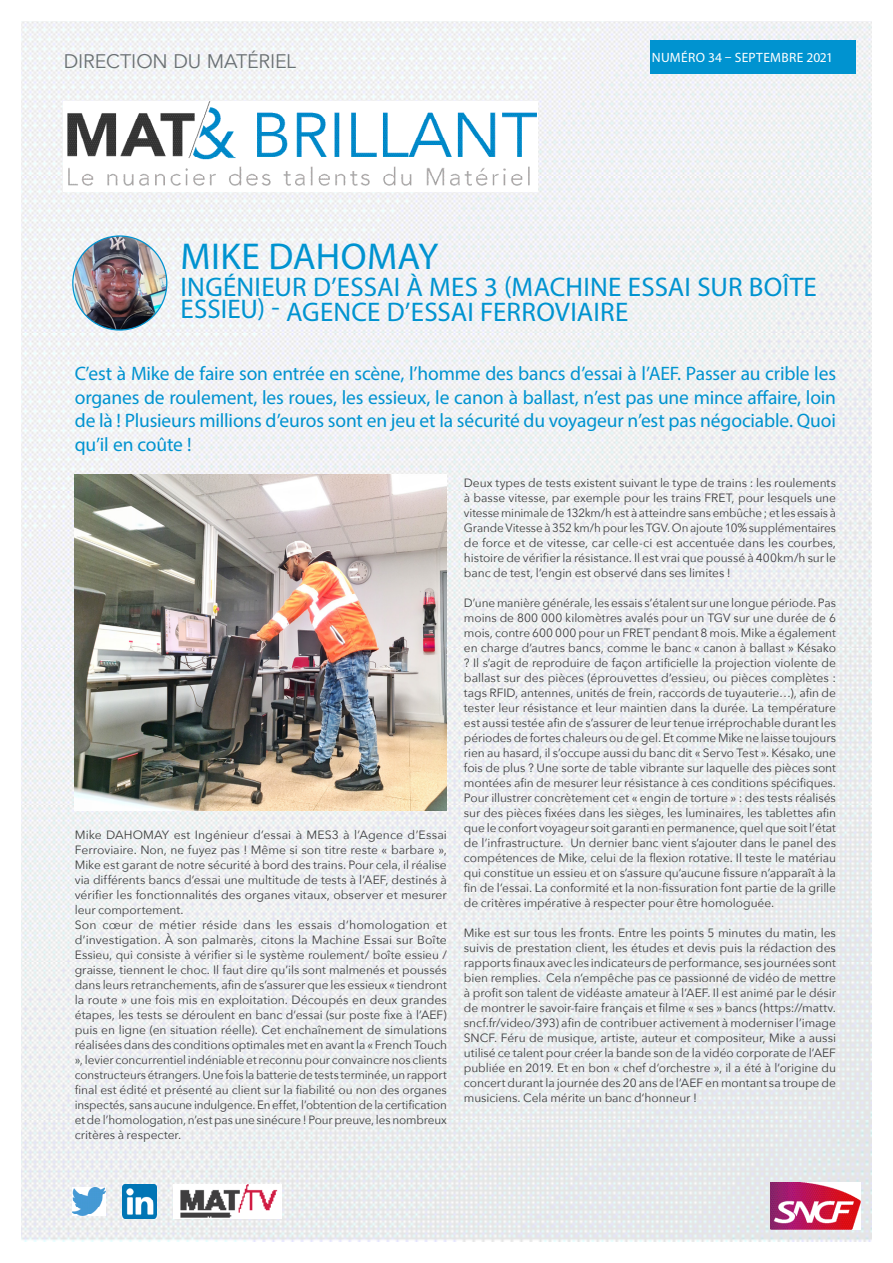
<style>
.page{position:relative;width:893px;height:1263px;background:#fff}
.page>*{position:absolute;margin:0;border:0;box-sizing:border-box;transform-origin:0 0}
.t1{font:37.5px "Myriad Pro";letter-spacing:.01em;color:#0093d0}
.t2{font:27px/25.5px "Myriad Pro";letter-spacing:.01em;color:#0093d0}
.t3{font:19.65px "Avenir";letter-spacing:-.005em;color:#6a7073}
.t4{font:19.5px/23.4px "Myriad Pro";letter-spacing:-.01em;color:#0093d0;text-align:justify}
.t5{font:13.5px "Myriad Pro";letter-spacing:.02em;color:#fff}
.t6{font:12px/15px "Avenir Next";letter-spacing:-.005em;color:#3e3e3f;text-align:justify}
</style>
<div class="page">
<img style="left:21px;top:21px;width:851px;height:1221px">
<img style="left:771px;top:1183px;width:89px;height:46px">
<div style="left:651px;top:41px;width:205px;height:33px;background:#0093d0"></div>
<img style="left:64px;top:102px;width:473px;height:90px">
<img style="left:75px;top:236px;width:92px;height:94px">
<img style="left:75px;top:475px;width:372px;height:335px">
<img style="left:72px;top:1187px;width:33px;height:28px">
<img style="left:123px;top:1185px;width:33px;height:33px">
<img style="left:173px;top:1185px;width:108px;height:33px">
<p class="t3" style="left:64px;top:50px;width:234px">DIRECTION DU MATÉRIEL</p>
<p class="t5" style="left:652px;top:49px;width:183px">NUMÉRO 34 – SEPTEMBRE 2021</p>
<p class="t1" style="left:181px;top:233px;width:259px">MIKE DAHOMAY</p>
<p class="t2" style="left:180px;top:273px;width:638px">INGÉNIEUR D’ESSAI À MES 3 (MACHINE ESSAI SUR BOÎTE<br>ESSIEU) - AGENCE D’ESSAI FERROVIAIRE</p>
<p class="t4" style="left:75px;top:362px;width:763px">C’est à Mike de faire son entrée en scène, l’homme des bancs d’essai à l’AEF. Passer au crible les organes de roulement, les roues, les essieux, le canon à ballast, n’est pas une mince affaire, loin de là ! Plusieurs millions d’euros sont en jeu et la sécurité du voyageur n’est pas négociable. Quoi qu’il en coûte !</p>
<p class="t6" style="left:75px;top:827px;width:374px">Mike DAHOMAY est Ingénieur d’essai à MES3 à l’Agence d’Essai Ferroviaire. Non, ne fuyez pas ! Même si son titre reste « barbare », Mike est garant de notre sécurité à bord des trains. Pour cela, il réalise via différents bancs d’essai une multitude de tests à l’AEF, destinés à vérifier les fonctionnalités des organes vitaux, observer et mesurer leur comportement.</p>
<p class="t6" style="left:75px;top:917px;width:374px">Son cœur de métier réside dans les essais d’homologation et d’investigation. À son palmarès, citons la Machine Essai sur Boîte Essieu, qui consiste à vérifier si le système roulement/ boîte essieu / graisse, tiennent le choc. Il faut dire qu’ils sont malmenés et poussés dans leurs retranchements, afin de s’assurer que les essieux « tiendront la route » une fois mis en exploitation. Découpés en deux grandes étapes, les tests se déroulent en banc d’essai (sur poste fixe à l’AEF) puis en ligne (en situation réelle). Cet enchaînement de simulations réalisées dans des conditions optimales met en avant la « French Touch », levier concurrentiel indéniable et reconnu pour convaincre nos clients constructeurs étrangers. Une fois la batterie de tests terminée, un rapport final est édité et présenté au client sur la fiabilité ou non des organes inspectés, sans aucune indulgence. En effet, l’obtention de la certification et de l’homologation, n’est pas une sinécure ! Pour preuve, les nombreux critères à respecter.</p>
<p class="t6" style="left:464px;top:475px;width:374px">Deux types de tests existent suivant le type de trains : les roulements à basse vitesse, par exemple pour les trains FRET, pour lesquels une vitesse minimale de 132km/h est à atteindre sans embûche ; et les essais à Grande Vitesse à 352 km/h pour les TGV. On ajoute 10% supplémentaires de force et de vitesse, car celle-ci est accentuée dans les courbes, histoire de vérifier la résistance. Il est vrai que poussé à 400km/h sur le banc de test, l’engin est observé dans ses limites !</p>
<p class="t6" style="left:464px;top:595px;width:374px">D’une manière générale, les essais s’étalent sur une longue période. Pas moins de 800 000 kilomètres avalés pour un TGV sur une durée de 6 mois, contre 600 000 pour un FRET pendant 8 mois. Mike a également en charge d’autres bancs, comme le banc « canon à ballast » Késako ? Il s’agit de reproduire de façon artificielle la projection violente de ballast sur des pièces (éprouvettes d’essieu, ou pièces complètes : tags RFID, antennes, unités de frein, raccords de tuyauterie…), afin de tester leur résistance et leur maintien dans la durée. La température est aussi testée afin de s’assurer de leur tenue irréprochable durant les périodes de fortes chaleurs ou de gel. Et comme Mike ne laisse toujours rien au hasard, il s’occupe aussi du banc dit « Servo Test ». Késako, une fois de plus ? Une sorte de table vibrante sur laquelle des pièces sont montées afin de mesurer leur résistance à ces conditions spécifiques.<br>Pour illustrer concrètement cet « engin de torture » : des tests réalisés sur des pièces fixées dans les sièges, les luminaires, les tablettes afin que le confort voyageur soit garanti en permanence, quel que soit l’état de l’infrastructure. Un dernier banc vient s’ajouter dans le panel des compétences de Mike, celui de la flexion rotative. Il teste le matériau qui constitue un essieu et on s’assure qu’aucune fissure n’apparaît à la fin de l’essai. La conformité et la non-fissuration font partie de la grille de critères impérative à respecter pour être homologuée.</p>
<p class="t6" style="left:464px;top:925px;width:374px">Mike est sur tous les fronts. Entre les points 5 minutes du matin, les suivis de prestation client, les études et devis puis la rédaction des rapports finaux avec les indicateurs de performance, ses journées sont bien remplies. Cela n’empêche pas ce passionné de vidéo de mettre à profit son talent de vidéaste amateur à l’AEF. Il est animé par le désir de montrer le savoir-faire français et filme « ses » bancs (https://mattv. sncf.fr/video/393) afin de contribuer activement à moderniser l’image SNCF. Féru de musique, artiste, auteur et compositeur, Mike a aussi utilisé ce talent pour créer la bande son de la vidéo corporate de l’AEF publiée en 2019. Et en bon « chef d’orchestre », il a été à l’origine du concert durant la journée des 20 ans de l’AEF en montant sa troupe de musiciens. Cela mérite un banc d’honneur !</p>
</div>
